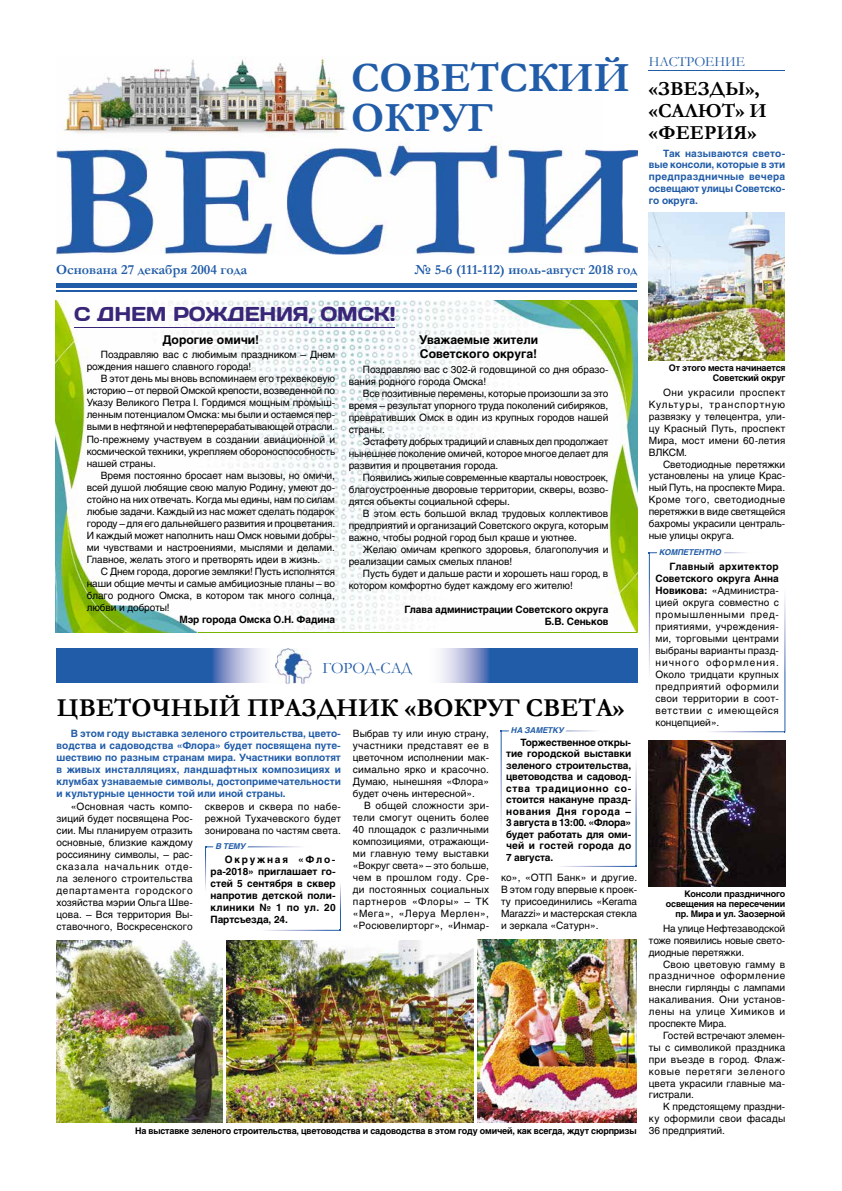
<style>
.page{position:relative;width:842px;height:1191px;background:#fff}
.page>*{position:absolute;margin:0;border:0;box-sizing:border-box;transform-origin:0 0}
.t1{font:700 41.9px/39px "Garamond";color:#215ca8}
.t2{font:700 26px "Garamond";color:#000}
.t3{font:700 20px/22px "Garamond";color:#000}
.t4{font:20px "Days";letter-spacing:-.01em;color:#392679}
.t5{font:16px "Garamond";color:#215ca8}
.t6{font:700 14px "Garamond";color:#215ca8}
.t7{font:14px "Garamond";color:#215ca8}
.t8{font:700 12px/14.4px "Helios";color:#000}
.t9{font:10px/12px "Helios";letter-spacing:-.01em;color:#000;text-align:justify}
.t10{font:700 10px/11.5px "Helios";letter-spacing:-.01em;color:#000;text-align:justify}
.t11{font:700 10px/12px "Helios";color:#215ca8;text-align:justify}
.t12{font:700 9px/10px "Helios";letter-spacing:-.02em;color:#000;text-align:right}
.t13{font:italic 700 8px "Helios";letter-spacing:-.01em;color:#215ca8}
.s1{font-weight:700}
</style>
<div class="page">
<img style="left:57px;top:58px;width:580px;height:196px">
<hr style="left:56px;top:283px;width:581px;height:4px;background:#215ca8">
<hr style="left:56px;top:290px;width:581px;height:2px;background:#215ca8">
<svg style="left:649px;top:552px;width:136px;height:335px"></svg>
<svg style="left:500px;top:730px;width:137px;height:137px"></svg>
<img style="left:56px;top:301px;width:581px;height:331px">
<hr style="left:74px;top:327px;width:321px;height:1px;background:#392679">
<hr style="left:198px;top:632px;width:438px;height:1px;background:#79b300">
<hr style="left:649px;top:70px;width:136px;height:1px;background:#215ca8">
<img style="left:57px;top:940px;width:146px;height:182px">
<img style="left:649px;top:740px;width:136px;height:146px">
<img style="left:649px;top:213px;width:135px;height:147px">
<img style="left:57px;top:648px;width:254px;height:35px">
<img style="left:440px;top:648px;width:197px;height:35px">
<img style="left:275px;top:648px;width:1px;height:35px">
<img style="left:341px;top:940px;width:132px;height:183px">
<img style="left:477px;top:939px;width:160px;height:184px">
<img style="left:203px;top:846px;width:138px;height:277px">
<h1 class="t1" style="left:351px;top:59px;width:280px">СОВЕТСКИЙ<br>ОКРУГ</h1>
<h3 class="t7" style="left:649px;top:52px;width:98px">НАСТРОЕНИЕ</h3>
<h3 class="t3" style="left:649px;top:78px;width:120px">«ЗВЕЗДЫ», «САЛЮТ» И «ФЕЕРИЯ»</h3>
<p class="t11" style="left:649px;top:147px;width:138px;text-indent:14px">Так называются свето&shy;вые консоли, которые в эти предпраздничные вечера освещают улицы Советско&shy;го округа.</p>
<h3 class="t6" style="left:56px;top:260px;width:193px">Основана 27 декабря 2004 года</h3>
<h3 class="t6" style="left:414px;top:260px;width:224px">№ 5-6 (111-112) июль-август 2018 год</h3>
<h3 class="t4" style="left:74px;top:301px;width:323px">С ДНЕМ РОЖДЕНИЯ, ОМСК!</h3>
<p class="t8" style="left:162px;top:332px;width:98px">Дорогие омичи!</p>
<p class="t9" style="left:87px;top:349px;width:250px;text-indent:14px">Поздравляю вас с любимым праздником – Днем рождения нашего славного города!</p>
<p class="t9" style="left:87px;top:373px;width:250px;text-indent:14px">В этот день мы вновь вспоминаем его трехвековую историю – от первой Омской крепости, возведенной по Указу Великого Петра I. Гордимся мощным промыш&shy;ленным потенциалом Омска: мы были и остаемся пер&shy;выми в нефтяной и нефтеперерабатывающей отрасли.<br>По-прежнему участвуем в создании авиационной и космической техники, укрепляем обороноспособность нашей страны.</p>
<p class="t9" style="left:87px;top:469px;width:250px;text-indent:14px">Время постоянно бросает нам вызовы, но омичи, всей душой любящие свою малую Родину, умеют до&shy;стойно на них отвечать. Когда мы едины, нам по силам любые задачи. Каждый из нас может сделать подарок городу – для его дальнейшего развития и процветания.<br>И каждый может наполнить наш Омск новыми добры&shy;ми чувствами и настроениями, мыслями и делами.<br>Главное, желать этого и претворять идеи в жизнь.</p>
<p class="t9" style="left:87px;top:565px;width:250px;text-indent:14px">С Днем города, дорогие земляки! Пусть исполнятся наши общие мечты и самые амбициозные планы – во благо родного Омска, в котором так много солнца, любви и доброты!</p>
<p class="t10" style="left:179px;top:613px;width:157px">Мэр города Омска О.Н. Фадина</p>
<p class="t8" style="left:419px;top:332px;width:121px">Уважаемые жители<br>Советского округа!</p>
<p class="t9" style="left:349px;top:363px;width:261px;text-indent:14px">Поздравляю вас с 302-й годовщиной со дня образо&shy;вания родного города Омска!</p>
<p class="t9" style="left:349px;top:387px;width:261px;text-indent:14px">Все позитивные перемены, которые произошли за это время – результат упорного труда поколений сибиряков, превративших Омск в один из крупных городов нашей страны.</p>
<p class="t9" style="left:349px;top:435px;width:261px;text-indent:14px">Эстафету добрых традиций и славных дел продолжает нынешнее поколение омичей, которое многое делает для развития и процветания города.</p>
<p class="t9" style="left:349px;top:471px;width:261px;text-indent:14px">Появились жилые современные кварталы новостроек, благоустроенные дворовые территории, скверы, возво&shy;дятся объекты социальной сферы.</p>
<p class="t9" style="left:349px;top:507px;width:261px;text-indent:14px">В этом есть большой вклад трудовых коллективов предприятий и организаций Советского округа, которым важно, чтобы родной город был краше и уютнее.</p>
<p class="t9" style="left:349px;top:543px;width:261px;text-indent:14px">Желаю омичам крепкого здоровья, благополучия и реализации самых смелых планов!</p>
<p class="t9" style="left:349px;top:567px;width:261px;text-indent:14px">Пусть будет и дальше расти и хорошеть наш город, в котором комфортно будет каждому его жителю!</p>
<p class="t10" style="left:404px;top:603px;width:206px;line-height:12px;text-align:right">Глава администрации Советского округа<br>Б.В. Сеньков</p>
<h3 class="t5" style="left:322px;top:657px;width:91px">ГОРОД-САД</h3>
<h2 class="t2" style="left:57px;top:690px;width:569px">ЦВЕТОЧНЫЙ ПРАЗДНИК «ВОКРУГ СВЕТА»</h2>
<p class="t11" style="left:57px;top:727px;width:286px;text-indent:14px">В этом году выставка зеленого строительства, цвето&shy;водства и садоводства «Флора» будет посвящена путе&shy;шествию по разным странам мира. Участники воплотят в живых инсталляциях, ландшафтных композициях и клумбах узнаваемые символы, достопримечательности и культурные ценности той или иной страны.</p>
<p class="t9" style="left:57px;top:800px;width:138px;text-indent:14px">«Основная часть компо&shy;зиций будет посвящена Рос&shy;сии. Мы планируем отразить основные, близкие каждому россиянину символы, – рас&shy;сказала начальник отде&shy;ла зеленого строительства департамента городского хозяйства мэрии Ольга Шве&shy;цова. – Вся территория Вы&shy;ставочного, Воскресенского</p>
<p class="t9" style="left:205px;top:800px;width:138px">скверов и сквера по набе&shy;режной Тухачевского будет зонирована по частям света.</p>
<p class="t13" style="left:216px;top:841px;width:32px">В ТЕМУ</p>
<p class="t10" style="left:211px;top:853px;width:127px;line-height:12px;text-indent:14px">Окружная «Фло&shy;ра-2018» приглашает го&shy;стей 5 сентября в сквер напротив детской поли&shy;клиники № 1 по ул. 20<br>Партсъезда, 24.</p>
<p class="t9" style="left:353px;top:727px;width:138px">Выбрав ту или иную страну, участники представят ее в цветочном исполнении мак&shy;симально ярко и красочно.<br>Думаю, нынешняя «Флора» будет очень интересной».</p>
<p class="t9" style="left:353px;top:799px;width:138px;text-indent:11px">В общей сложности зри&shy;тели смогут оценить более 40 площадок с различными композициями, отражающи&shy;ми главную тему выставки «Вокруг света» – это больше, чем в прошлом году. Сре&shy;ди постоянных социальных партнеров «Флоры» – ТК «Мега», «Леруа Мерлен», «Росювелирторг», «Инмар-</p>
<p class="t13" style="left:511px;top:725px;width:54px">НА ЗАМЕТКУ</p>
<p class="t10" style="left:506px;top:736px;width:127px;text-indent:14px">Торжественное откры&shy;тие городской выставки зеленого строительства, цветоводства и садовод&shy;ства традиционно со&shy;стоится накануне празд&shy;нования Дня города – 3 августа в 13:00. «Флора» будет работать для оми&shy;чей и гостей города до 7 августа.</p>
<p class="t9" style="left:501px;top:871px;width:138px">ко», «ОТП Банк» и другие.<br>В этом году впервые к проек&shy;ту присоединились «Kerama Marazzi» и мастерская стекла и зеркала «Сатурн».</p>
<p class="t12" style="left:135px;top:1125px;width:503px">На выставке зеленого строительства, цветоводства и садоводства в этом году омичей, как всегда, ждут сюрпризы</p>
<p class="t12" style="left:669px;top:363px;width:118px">От этого места начинается<br>Советский округ</p>
<p class="t9" style="left:649px;top:386px;width:138px;text-indent:14px">Они украсили проспект Культуры, транспортную развязку у телецентра, ули&shy;цу Красный Путь, проспект Мира, мост имени 60-летия ВЛКСМ.</p>
<p class="t9" style="left:649px;top:458px;width:138px;text-indent:14px">Светодиодные перетяжки установлены на улице Крас&shy;ный Путь, на проспекте Мира.<br>Кроме того, светодиодные перетяжки в виде светящейся бахромы украсили централь&shy;ные улицы округа.</p>
<p class="t13" style="left:659px;top:547px;width:64px">КОМПЕТЕНТНО</p>
<p class="t9" style="left:655px;top:560px;width:125px;text-indent:14px"><span class="s1">Главный архитектор Советского округа Анна Новикова:</span> «Администра&shy;цией округа совместно с промышленными пред&shy;приятиями, учреждения&shy;ми, торговыми центрами выбраны варианты празд&shy;ничного оформления.<br>Около тридцати крупных предприятий оформили свои территории в соот&shy;ветствии с имеющейся</p>
<p class="t9" style="left:655px;top:716px;width:65px">концепцией».</p>
<p class="t12" style="left:666px;top:888px;width:121px">Консоли праздничного освещения на пересечении пр. Мира и ул. Заозерной</p>
<p class="t9" style="left:649px;top:922px;width:138px;text-indent:14px">На улице Нефтезаводской тоже появились новые свето&shy;диодные перетяжки.</p>
<p class="t9" style="left:649px;top:958px;width:138px;text-indent:14px">Свою цветовую гамму в праздничное оформление внесли гирлянды с лампами накаливания. Они установ&shy;лены на улице Химиков и проспекте Мира.</p>
<p class="t9" style="left:649px;top:1029px;width:138px;text-indent:14px">Гостей встречают элемен&shy;ты с символикой праздника при въезде в город. Флаж&shy;ковые перетяги зеленого цвета украсили главные ма&shy;гистрали.</p>
<p class="t9" style="left:649px;top:1100px;width:138px;text-indent:14px">К предстоящему праздни&shy;ку оформили свои фасады 36 предприятий.</p>
</div>
